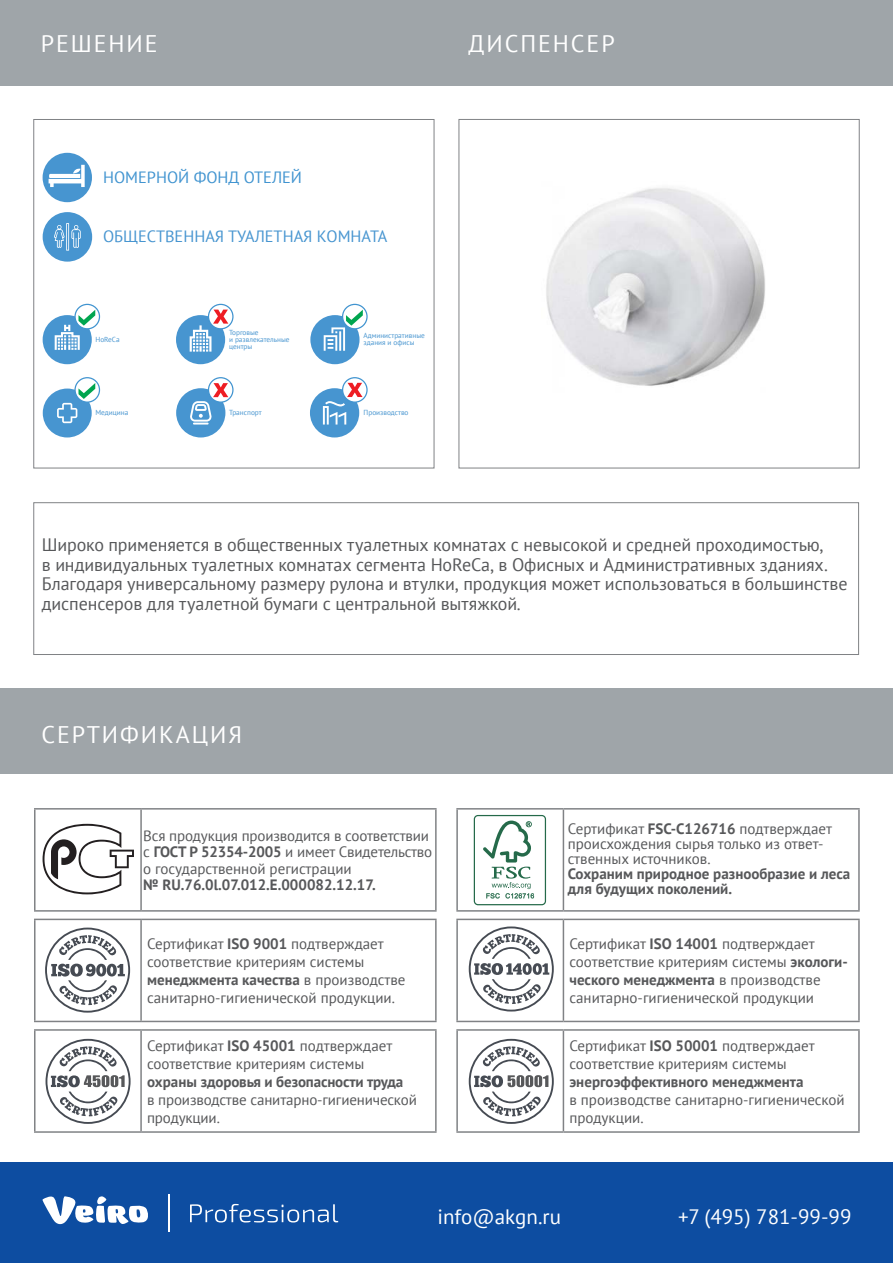
<style>
.page{position:relative;width:893px;height:1263px;background:#fff}
.page>*{position:absolute;margin:0;border:0;box-sizing:border-box;transform-origin:0 0}
.t1{font:24px "PT Sans";letter-spacing:.08em;color:#fff}
.t2{font:20.85px "PT Sans";color:#fff}
.t3{font:18px/19.5px "PT Sans";letter-spacing:-.005em;color:#57585a}
.t4{font:16.35px "PT Sans";color:#4795d0}
.t5{font:16.35px "PT Sans";color:#4194d0}
.t6{font:15px/18px "PT Sans";color:#57585a}
.t7{font:700 15px/15px "PT Sans";color:#57585a}
.t8{font:7.35px/7.1px "PT Sans";color:#4795d0}
.s1{font-weight:700}
</style>
<div class="page">
<img style="left:546px;top:188px;width:219px;height:198px">
<hr style="left:34px;top:808px;width:107px;height:1px;background:#808285">
<hr style="left:34px;top:809px;width:2px;height:101px;background:#808285">
<hr style="left:141px;top:808px;width:296px;height:1px;background:#808285">
<hr style="left:140px;top:809px;width:2px;height:101px;background:#808285">
<hr style="left:435px;top:809px;width:2px;height:101px;background:#808285">
<hr style="left:34px;top:910px;width:107px;height:2px;background:#808285">
<hr style="left:141px;top:910px;width:296px;height:2px;background:#808285">
<hr style="left:34px;top:919px;width:107px;height:1px;background:#808285">
<hr style="left:34px;top:920px;width:2px;height:101px;background:#808285">
<hr style="left:141px;top:919px;width:296px;height:1px;background:#808285">
<hr style="left:140px;top:920px;width:2px;height:101px;background:#808285">
<hr style="left:435px;top:920px;width:2px;height:101px;background:#808285">
<hr style="left:34px;top:1021px;width:107px;height:1px;background:#808285">
<hr style="left:141px;top:1021px;width:296px;height:1px;background:#808285">
<hr style="left:34px;top:1029px;width:107px;height:2px;background:#808285">
<hr style="left:34px;top:1031px;width:2px;height:100px;background:#808285">
<hr style="left:141px;top:1029px;width:296px;height:2px;background:#808285">
<hr style="left:140px;top:1031px;width:2px;height:100px;background:#808285">
<hr style="left:435px;top:1031px;width:2px;height:100px;background:#808285">
<hr style="left:34px;top:1131px;width:107px;height:2px;background:#808285">
<hr style="left:141px;top:1131px;width:296px;height:2px;background:#808285">
<hr style="left:456px;top:808px;width:107px;height:1px;background:#808285">
<hr style="left:456px;top:809px;width:2px;height:101px;background:#808285">
<hr style="left:563px;top:808px;width:297px;height:1px;background:#808285">
<hr style="left:563px;top:809px;width:1px;height:101px;background:#808285">
<hr style="left:858px;top:809px;width:2px;height:101px;background:#808285">
<hr style="left:456px;top:910px;width:107px;height:2px;background:#808285">
<hr style="left:563px;top:910px;width:297px;height:2px;background:#808285">
<hr style="left:456px;top:1029px;width:107px;height:2px;background:#808285">
<hr style="left:456px;top:1031px;width:2px;height:100px;background:#808285">
<hr style="left:563px;top:1029px;width:297px;height:2px;background:#808285">
<hr style="left:563px;top:1031px;width:1px;height:100px;background:#808285">
<hr style="left:858px;top:1031px;width:2px;height:100px;background:#808285">
<hr style="left:456px;top:1131px;width:107px;height:2px;background:#808285">
<hr style="left:563px;top:1131px;width:297px;height:2px;background:#808285">
<hr style="left:456px;top:919px;width:107px;height:1px;background:#808285">
<hr style="left:456px;top:920px;width:2px;height:101px;background:#808285">
<hr style="left:563px;top:919px;width:297px;height:1px;background:#808285">
<hr style="left:563px;top:920px;width:1px;height:101px;background:#808285">
<hr style="left:858px;top:920px;width:2px;height:101px;background:#808285">
<hr style="left:456px;top:1021px;width:107px;height:1px;background:#808285">
<hr style="left:563px;top:1021px;width:297px;height:1px;background:#808285">
<svg style="left:43px;top:824px;width:91px;height:70px"></svg>
<svg style="left:483px;top:820px;width:51px;height:78px"></svg>
<div style="left:474px;top:815px;width:72px;height:90px;border:1px solid #256a4a;border-radius:4px"></div>
<svg style="left:45px;top:927px;width:85px;height:86px"></svg>
<svg style="left:469px;top:926px;width:85px;height:85px"></svg>
<svg style="left:46px;top:1039px;width:85px;height:85px"></svg>
<svg style="left:469px;top:1039px;width:85px;height:85px"></svg>
<div style="left:0;top:1162px;width:893px;height:101px;background:#0d4da1"></div>
<svg style="left:190px;top:1204px;width:148px;height:18px"></svg>
<svg style="left:42px;top:1196px;width:106px;height:29px"></svg>
<hr style="left:168px;top:1194px;width:2px;height:38px;background:#fff">
<div style="left:0;top:0;width:893px;height:85px;background:#9fa5a9"></div>
<div style="left:0;top:689px;width:893px;height:85px;background:#9fa5a9"></div>
<div style="left:459px;top:119px;width:401px;height:349px;border:1px solid #808285"></div>
<div style="left:33px;top:502px;width:826px;height:153px;border:1px solid #808285"></div>
<div style="left:33px;top:119px;width:401px;height:349px;border:1px solid #808285"></div>
<div style="left:43px;top:315px;width:49px;height:49px;background:#4795d0;border-radius:50%"></div>
<div style="left:176px;top:315px;width:49px;height:49px;background:#4795d0;border-radius:50%"></div>
<div style="left:310px;top:315px;width:49px;height:49px;background:#4795d0;border-radius:50%"></div>
<div style="left:43px;top:389px;width:49px;height:48px;background:#4795d0;border-radius:50%"></div>
<div style="left:176px;top:388px;width:49px;height:49px;background:#4795d0;border-radius:50%"></div>
<div style="left:310px;top:388px;width:49px;height:49px;background:#4795d0;border-radius:50%"></div>
<div style="left:43px;top:212px;width:49px;height:50px;background:#4795d0;border-radius:50%"></div>
<svg style="left:54px;top:223px;width:27px;height:28px"></svg>
<div style="left:43px;top:153px;width:49px;height:49px;background:#4795d0;border-radius:50%"></div>
<svg style="left:49px;top:165px;width:36px;height:22px"></svg>
<svg style="left:75px;top:304px;width:24px;height:25px"></svg>
<div style="left:74px;top:304px;width:26px;height:25px;border:1px solid #4194d0;border-radius:50%"></div>
<svg style="left:55px;top:310px;width:40px;height:40px"></svg>
<svg style="left:208px;top:304px;width:25px;height:25px"></svg>
<div style="left:208px;top:304px;width:26px;height:25px;border:1px solid #4194d0;border-radius:50%"></div>
<svg style="left:343px;top:304px;width:24px;height:25px"></svg>
<div style="left:342px;top:304px;width:26px;height:25px;border:1px solid #4194d0;border-radius:50%"></div>
<svg style="left:324px;top:310px;width:39px;height:41px"></svg>
<svg style="left:75px;top:378px;width:24px;height:24px"></svg>
<div style="left:74px;top:377px;width:26px;height:26px;border:1px solid #4194d0;border-radius:50%"></div>
<svg style="left:57px;top:383px;width:38px;height:40px"></svg>
<svg style="left:208px;top:378px;width:25px;height:24px"></svg>
<div style="left:208px;top:377px;width:26px;height:26px;border:1px solid #4194d0;border-radius:50%"></div>
<svg style="left:343px;top:378px;width:24px;height:24px"></svg>
<div style="left:342px;top:377px;width:26px;height:26px;border:1px solid #4194d0;border-radius:50%"></div>
<svg style="left:323px;top:383px;width:40px;height:41px"></svg>
<svg style="left:190px;top:310px;width:38px;height:42px"></svg>
<svg style="left:190px;top:383px;width:38px;height:41px"></svg>
<h1 class="t1" style="left:41px;top:28px;width:119px">РЕШЕНИЕ</h1>
<h1 class="t1" style="left:468px;top:28px;width:148px">ДИСПЕНСЕР</h1>
<p class="t5" style="left:103px;top:167px;width:200px">НОМЕРНОЙ ФОНД ОТЕЛЕЙ</p>
<p class="t4" style="left:103px;top:226px;width:286px">ОБЩЕСТВЕННАЯ ТУАЛЕТНАЯ КОМНАТА</p>
<p class="t8" style="left:96px;top:336px;width:26px">HoReCa</p>
<p class="t8" style="left:229px;top:328px;width:62px">Торговые<br>и развлекательные центры</p>
<p class="t8" style="left:364px;top:332px;width:63px">Административные здания и офисы</p>
<p class="t8" style="left:96px;top:409px;width:34px">Медицина</p>
<p class="t8" style="left:229px;top:409px;width:34px">Транспорт</p>
<p class="t8" style="left:364px;top:409px;width:46px">Производство</p>
<p class="t3" style="left:42px;top:535px;width:807px">Широко применяется в общественных туалетных комнатах с невысокой и средней проходимостью,<br>в индивидуальных туалетных комнатах сегмента HoReCa, в Офисных и Административных зданиях.<br>Благодаря универсальному размеру рулона и втулки, продукция может использоваться в большинстве диспенсеров для туалетной бумаги с центральной вытяжкой.</p>
<h1 class="t1" style="left:41px;top:719px;width:202px">СЕРТИФИКАЦИЯ</h1>
<p class="t6" style="left:143px;top:827px;width:291px;line-height:16.5px">Вся продукция производится в соответствии с <span class="s1">ГОСТ Р 52354-2005</span> и имеет Свидетельство о государственной регистрации</p>
<p class="t7" style="left:143px;top:877px;width:234px">№ RU.76.0l.07.012.E.000082.12.17.</p>
<p class="t6" style="left:568px;top:820px;width:266px;line-height:15px">Сертификат <span class="s1">FSC-C126716</span> подтверждает происхождения сырья только из ответ&shy;ственных источников.</p>
<p class="t7" style="left:568px;top:865px;width:284px">Сохраним природное разнообразие и леса для будущих поколений.</p>
<p class="t6" style="left:147px;top:934px;width:260px">Сертификат <span class="s1">ISO 9001</span> подтверждает соответствие критериям системы <span class="s1">менеджмента качества</span> в производстве санитарно-гигиенической продукции.</p>
<p class="t6" style="left:569px;top:934px;width:278px">Сертификат <span class="s1">ISO 14001</span> подтверждает соответствие критериям системы <span class="s1">экологи&shy;ческого менеджмента</span> в производстве санитарно-гигиенической продукции</p>
<p class="t6" style="left:147px;top:1036px;width:247px">Сертификат <span class="s1">ISO 45001</span> подтверждает соответствие критериям системы</p>
<p class="t7" style="left:147px;top:1074px;width:258px">охраны здоровья и безопасности труда</p>
<p class="t6" style="left:147px;top:1090px;width:271px">в производстве санитарно-гигиенической продукции.</p>
<p class="t6" style="left:569px;top:1036px;width:247px">Сертификат <span class="s1">ISO 50001</span> подтверждает соответствие критериям системы</p>
<p class="t7" style="left:569px;top:1074px;width:235px">энергоэффективного менеджмента</p>
<p class="t6" style="left:569px;top:1090px;width:277px">в производстве санитарно-гигиенической продукции.</p>
<h2 class="t2" style="left:437px;top:1203px;width:125px">info@akgn.ru</h2>
<h2 class="t2" style="left:678px;top:1203px;width:175px">+7 (495) 781-99-99</h2>
</div>
